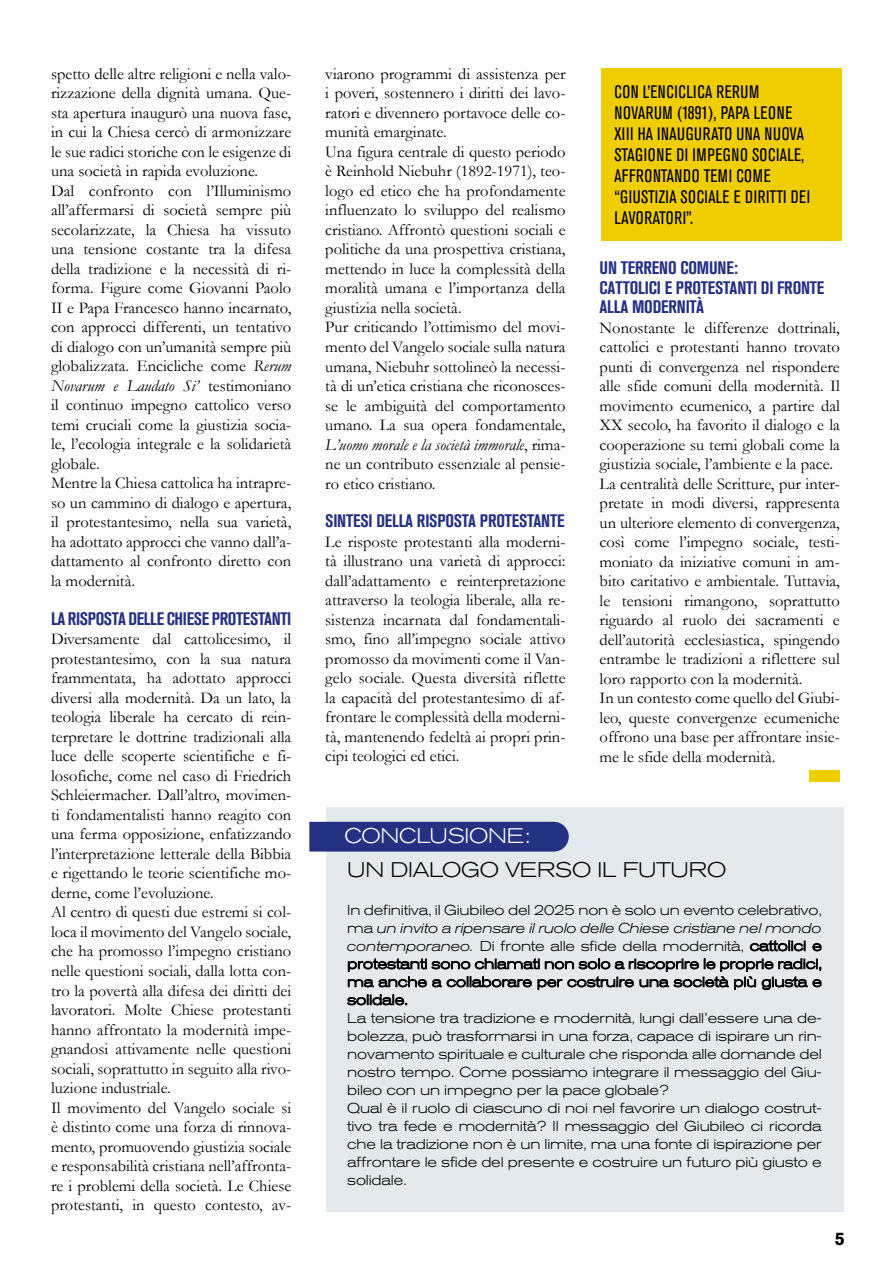
<style>
.page{position:relative;width:893px;height:1263px;background:#fff}
.page>*{position:absolute;margin:0;border:0;box-sizing:border-box;transform-origin:0 0}
.t1{font:300 expanded 21px "Akzidenz Grotesk BQ";letter-spacing:-.01em;color:#000}
.t2{font:300 expanded 21px "Akzidenz Grotesk BQ";letter-spacing:-.01em;color:#fff}
.t3{font:condensed 18px/21px "Akzidenz Grotesk BE";letter-spacing:.02em;color:#000}
.t4{font:700 condensed 18px/19.5px "Akzidenz Grotesk BQ";letter-spacing:-.01em;color:#243182}
.t5{font:700 18px "Akzidenz Grotesk BQ";color:#000}
.t6{font:16.5px/19.5px "Garamond";color:#000}
.t7{font:300 expanded 14.25px/18px "Akzidenz Grotesk BQ";letter-spacing:-.01em;color:#000}
.s1{font-style:italic}
</style>
<div class="page">
<div style="left:602px;top:68px;width:240px;height:172px;background:#efcd00"></div>
<div style="left:326px;top:807px;width:517px;height:405px;background:#e3e9ec"></div>
<svg style="left:309px;top:821px;width:260px;height:31px;background:#2e3a87"></svg>
<div style="left:809px;top:770px;width:31px;height:11px;background:#efcd00"></div>
<p class="t6" style="left:51px;top:64px;width:242px">spetto delle altre religioni e nella valo&shy;rizzazione della dignità umana. Que&shy;sta apertura inaugurò una nuova fase, in cui la Chiesa cercò di armonizzare le sue radici storiche con le esigenze di una società in rapida evoluzione.<br>Dal confronto con l’Illuminismo all’affermarsi di società sempre più secolarizzate, la Chiesa ha vissuto una tensione costante tra la difesa della tradizione e la necessità di ri&shy;forma. Figure come Giovanni Paolo II e Papa Francesco hanno incarnato, con approcci differenti, un tentativo di dialogo con un’umanità sempre più globalizzata. Encicliche come <span class="s1">Rerum Novarum e Laudato Si’</span> testimoniano il continuo impegno cattolico verso temi cruciali come la giustizia socia&shy;le, l’ecologia integrale e la solidarietà globale.<br>Mentre la Chiesa cattolica ha intrapre&shy;so un cammino di dialogo e apertura, il protestantesimo, nella sua varietà, ha adottato approcci che vanno dall’a&shy;dattamento al confronto diretto con la modernità.</p>
<p class="t4" style="left:51px;top:609px;width:242px">LA RISPOSTA DELLE CHIESE PROTESTANTI</p>
<p class="t6" style="left:51px;top:629px;width:242px">Diversamente dal cattolicesimo, il protestantesimo, con la sua natura frammentata, ha adottato approcci diversi alla modernità. Da un lato, la teologia liberale ha cercato di rein&shy;terpretare le dottrine tradizionali alla luce delle scoperte scientifiche e fi&shy;losofiche, come nel caso di Friedrich Schleiermacher. Dall’altro, movimen&shy;ti fondamentalisti hanno reagito con una ferma opposizione, enfatizzando l’interpretazione letterale della Bibbia e rigettando le teorie scientifiche mo&shy;derne, come l’evoluzione.<br>Al centro di questi due estremi si col&shy;loca il movimento del Vangelo sociale, che ha promosso l’impegno cristiano nelle questioni sociali, dalla lotta con&shy;tro la povertà alla difesa dei diritti dei lavoratori. Molte Chiese protestanti hanno affrontato la modernità impe&shy;gnandosi attivamente nelle questioni sociali, soprattutto in seguito alla rivo&shy;luzione industriale.<br>Il movimento del Vangelo sociale si è distinto come una forza di rinnova&shy;mento, promuovendo giustizia sociale e responsabilità cristiana nell’affronta&shy;re i problemi della società. Le Chiese protestanti, in questo contesto, av-</p>
<p class="t6" style="left:325px;top:64px;width:242px">viarono programmi di assistenza per i poveri, sostennero i diritti dei lavo&shy;ratori e divennero portavoce delle co&shy;munità emarginate.<br>Una figura centrale di questo periodo è Reinhold Niebuhr (1892-1971), teo&shy;logo ed etico che ha profondamente influenzato lo sviluppo del realismo cristiano. Affrontò questioni sociali e politiche da una prospettiva cristiana, mettendo in luce la complessità della moralità umana e l’importanza della giustizia nella società.<br>Pur criticando l’ottimismo del movi&shy;mento del Vangelo sociale sulla natura umana, Niebuhr sottolineò la necessi&shy;tà di un’etica cristiana che riconosces&shy;se le ambiguità del comportamento umano. La sua opera fondamentale, <span class="s1">L’uomo morale e la società immorale</span>, rima&shy;ne un contributo essenziale al pensie&shy;ro etico cristiano.</p>
<p class="t4" style="left:325px;top:511px;width:241px">SINTESI DELLA RISPOSTA PROTESTANTE</p>
<p class="t6" style="left:325px;top:532px;width:242px;text-align:justify">Le risposte protestanti alla moderni&shy;tà illustrano una varietà di approcci: dall’adattamento e reinterpretazione attraverso la teologia liberale, alla re&shy;sistenza incarnata dal fondamentali&shy;smo, fino all’impegno sociale attivo promosso da movimenti come il Van&shy;gelo sociale. Questa diversità riflette la capacità del protestantesimo di af&shy;frontare le complessità della moderni&shy;tà, mantenendo fedeltà ai propri prin&shy;cipi teologici ed etici.</p>
<p class="t2" style="left:344px;top:824px;width:188px">CONCLUSIONE:</p>
<p class="t3" style="left:614px;top:82px;width:197px">CON L’ENCICLICA RERUM<br>NOVARUM (1891), PAPA LEONE<br>XIII HA INAUGURATO UNA NUOVA<br>STAGIONE DI IMPEGNO SOCIALE,<br>AFFRONTANDO TEMI COME “GIUSTIZIA SOCIALE E DIRITTI DEI<br>LAVORATORI”.</p>
<p class="t4" style="left:600px;top:258px;width:226px">UN TERRENO COMUNE:<br>CATTOLICI E PROTESTANTI DI FRONTE<br>ALLA MODERNITÀ</p>
<p class="t6" style="left:600px;top:318px;width:242px">Nonostante le differenze dottrinali, cattolici e protestanti hanno trovato punti di convergenza nel rispondere alle sfide comuni della modernità. Il movimento ecumenico, a partire dal XX secolo, ha favorito il dialogo e la cooperazione su temi globali come la giustizia sociale, l’ambiente e la pace.<br>La centralità delle Scritture, pur inter&shy;pretate in modi diversi, rappresenta un ulteriore elemento di convergenza, così come l’impegno sociale, testi&shy;moniato da iniziative comuni in am&shy;bito caritativo e ambientale. Tuttavia, le tensioni rimangono, soprattutto riguardo al ruolo dei sacramenti e dell’autorità ecclesiastica, spingendo entrambe le tradizioni a riflettere sul loro rapporto con la modernità.<br>In un contesto come quello del Giubi&shy;leo, queste convergenze ecumeniche offrono una base per affrontare insie&shy;me le sfide della modernità.</p>
<p class="t1" style="left:347px;top:858px;width:380px">UN DIALOGO VERSO IL FUTURO</p>
<p class="t7" style="left:347px;top:901px;width:476px">In definitiva, il Giubileo del 2025 non è solo un evento celebrativo, ma <span class="s1">un invito a ripensare il ruolo delle Chiese cristiane nel mondo contemporaneo.</span> Di fronte alle sfide della modernità, cattolici e protestanti sono chiamati non solo a riscoprire le proprie radici, ma anche a collaborare per costruire una società più giusta e solidale.<br>La tensione tra tradizione e modernità, lungi dall’essere una de&shy;bolezza, può trasformarsi in una forza, capace di ispirare un rin&shy;novamento spirituale e culturale che risponda alle domande del nostro tempo. Come possiamo integrare il messaggio del Giu&shy;bileo con un impegno per la pace globale?<br>Qual è il ruolo di ciascuno di noi nel favorire un dialogo costrut&shy;tivo tra fede e modernità? Il messaggio del Giubileo ci ricorda che la tradizione non è un limite, ma una fonte di ispirazione per affrontare le sfide del presente e costruire un futuro più giusto e solidale.</p>
<p class="t5" style="left:835px;top:1228px;width:12px">5</p>
</div>
